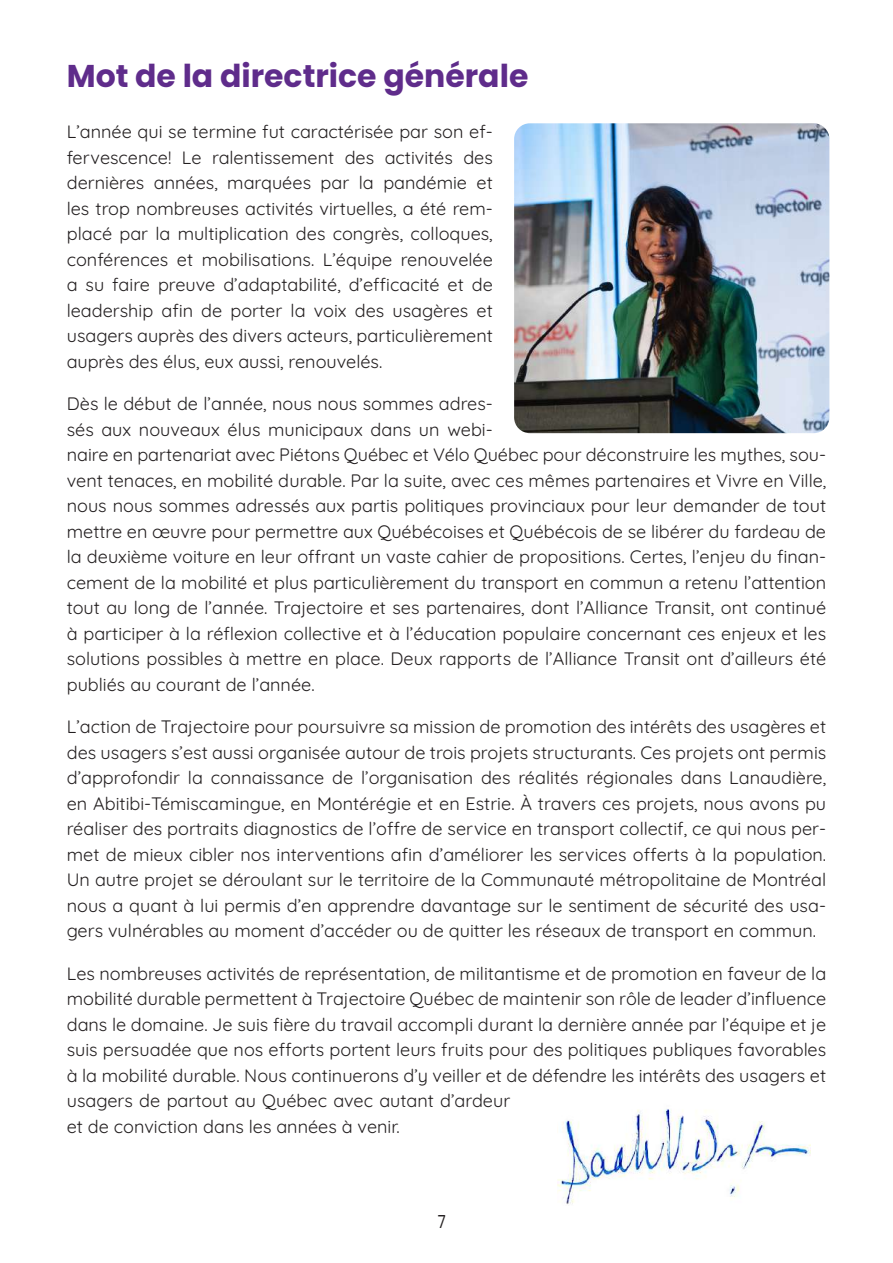
<style>
.page{position:relative;width:893px;height:1263px;background:#fff}
.page>*{position:absolute;margin:0;border:0;box-sizing:border-box;transform-origin:0 0}
.t1{font:700 31.5px "Poppins";color:#5f2c8b}
.t2{font:18px/25.5px "Quicksand";color:#231f20;text-align:justify}
.t3{font:18px "Poppins";color:#231f20;scale:.81 1}
</style>
<div class="page">
<img style="left:557px;top:1109px;width:253px;height:96px">
<img style="left:514px;top:123px;width:315px;height:310px">
<h1 class="t1" style="left:67px;top:58px;width:463px">Mot de la directrice générale</h1>
<p class="t2" style="left:67px;top:117px;width:428px">L’année qui se termine fut caractérisée par son ef&shy;fervescence! Le ralentissement des activités des dernières années, marquées par la pandémie et les trop nombreuses activités virtuelles, a été rem&shy;placé par la multiplication des congrès, colloques, conférences et mobilisations. L’équipe renouvelée a su faire preuve d’adaptabilité, d’efficacité et de leadership afin de porter la voix des usagères et usagers auprès des divers acteurs, particulièrement auprès des élus, eux aussi, renouvelés.</p>
<p class="t2" style="left:67px;top:389px;width:761px;text-align:left">Dès le début de l’année, nous nous sommes adres-<br>sés aux nouveaux élus municipaux dans un webi-<br>naire en partenariat avec Piétons Québec et Vélo Québec pour déconstruire les mythes, sou&shy;vent tenaces, en mobilité durable. Par la suite, avec ces mêmes partenaires et Vivre en Ville, nous nous sommes adressés aux partis politiques provinciaux pour leur demander de tout mettre en œuvre pour permettre aux Québécoises et Québécois de se libérer du fardeau de la deuxième voiture en leur offrant un vaste cahier de propositions. Certes, l’enjeu du finan&shy;cement de la mobilité et plus particulièrement du transport en commun a retenu l’attention tout au long de l’année. Trajectoire et ses partenaires, dont l’Alliance Transit, ont continué à participer à la réflexion collective et à l’éducation populaire concernant ces enjeux et les solutions possibles à mettre en place. Deux rapports de l’Alliance Transit ont d’ailleurs été publiés au courant de l’année.</p>
<p class="t2" style="left:67px;top:712px;width:761px">L’action de Trajectoire pour poursuivre sa mission de promotion des intérêts des usagères et des usagers s’est aussi organisée autour de trois projets structurants. Ces projets ont permis d’approfondir la connaissance de l’organisation des réalités régionales dans Lanaudière, en Abitibi-Témiscamingue, en Montérégie et en Estrie. À travers ces projets, nous avons pu réaliser des portraits diagnostics de l’offre de service en transport collectif, ce qui nous per&shy;met de mieux cibler nos interventions afin d’améliorer les services offerts à la population.<br>Un autre projet se déroulant sur le territoire de la Communauté métropolitaine de Montréal nous a quant à lui permis d’en apprendre davantage sur le sentiment de sécurité des usa&shy;gers vulnérables au moment d’accéder ou de quitter les réseaux de transport en commun.</p>
<p class="t2" style="left:67px;top:959px;width:761px;text-align:left">Les nombreuses activités de représentation, de militantisme et de promotion en faveur de la mobilité durable permettent à Trajectoire Québec de maintenir son rôle de leader d’influence dans le domaine. Je suis fière du travail accompli durant la dernière année par l’équipe et je suis persuadée que nos efforts portent leurs fruits pour des politiques publiques favorables à la mobilité durable. Nous continuerons d’y veiller et de défendre les intérêts des usagers et usagers de partout au Québec avec autant d’ardeur<br>et de conviction dans les années à venir.</p>
<p class="t3" style="left:438px;top:1211px;width:11px">7</p>
</div>
